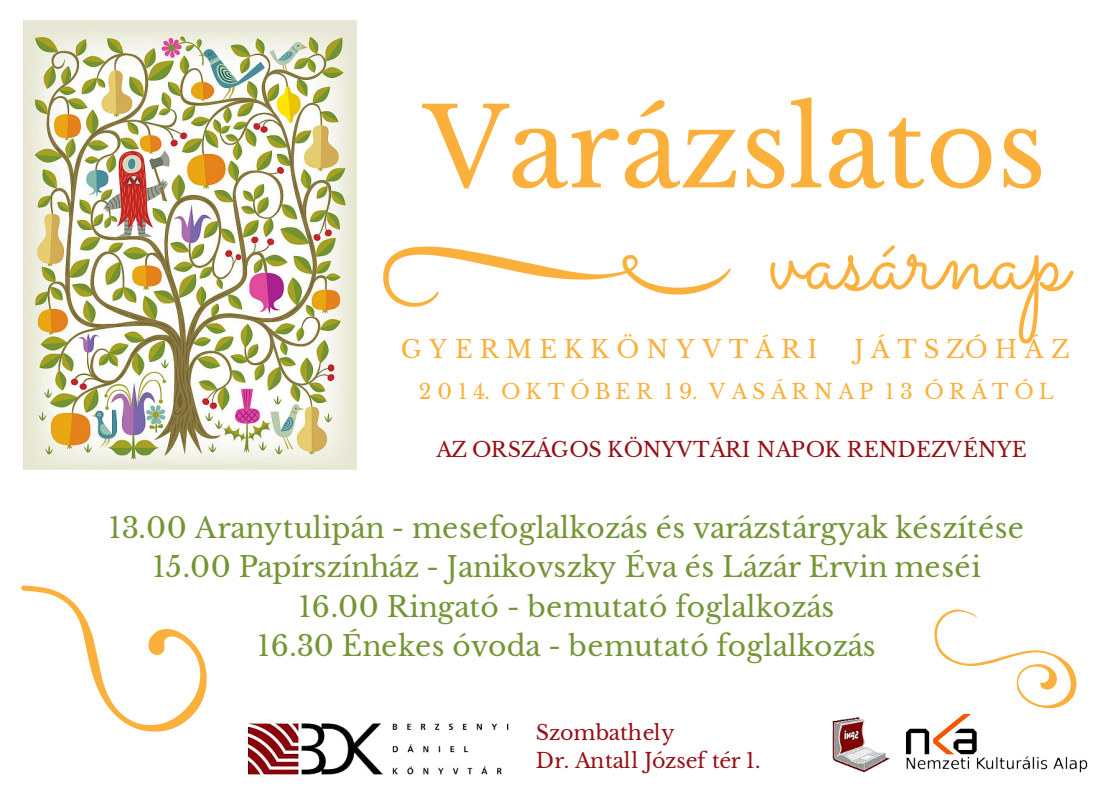
<style>
.page{position:relative;width:1113px;height:788px;background:#fff}
.page>*{position:absolute;margin:0;border:0;box-sizing:border-box;transform-origin:0 0}
.t1{font:110.5px "Sacramento";letter-spacing:-.005em;color:#fbb03b}
.t2{font:108.5px "Libre Baskerville";color:#fbb03b}
.t3{font:28px/39.2px "Libre Baskerville";letter-spacing:-.005em;color:#739534;text-align:center}
.t4{font:24.25px "Libre Baskerville";letter-spacing:.295em;color:#fbb03b}
.t5{font:20.5px/28px "Libre Baskerville";letter-spacing:-.01em;color:#960f15}
.t6{font:20.5px "Libre Baskerville";letter-spacing:.28em;color:#fbb03b}
</style>
<div class="page">
<img style="left:23px;top:20px;width:334px;height:450px">
<svg style="left:383px;top:246px;width:347px;height:61px"></svg>
<svg style="left:21px;top:585px;width:186px;height:147px"></svg>
<img style="left:832px;top:716px;width:59px;height:57px">
<img style="left:906px;top:714px;width:182px;height:59px">
<img style="left:245px;top:721px;width:264px;height:55px">
<svg style="left:934px;top:609px;width:143px;height:100px"></svg>
<h2 class="t2" style="left:423px;top:82px;width:624px">Varázslatos</h2>
<h1 class="t1" style="left:768px;top:186px;width:301px">vasárnap</h1>
<p class="t6" style="left:419px;top:379px;width:636px">2014. OKTÓBER 19. VASÁRNAP 13 ÓRÁTÓL</p>
<p class="t5" style="left:436px;top:436px;width:591px">AZ ORSZÁGOS KÖNYVTÁRI NAPOK RENDEZVÉNYE</p>
<p class="t4" style="left:401px;top:334px;width:418px">GYERMEKKÖNYVTÁRI</p>
<p class="t4" style="left:854px;top:334px;width:217px">JÁTSZÓHÁZ</p>
<p class="t3" style="left:109px;top:508px;width:917px">13.00 Aranytulipán - mesefoglalkozás és varázstárgyak készítése 15.00 Papírszínház - Janikovszky Éva és Lázár Ervin meséi<br>16.00 Ringató - bemutató foglalkozás<br>16.30 Énekes óvoda - bemutató foglalkozás</p>
<p class="t5" style="left:536px;top:719px;width:226px">Szombathely<br>Dr. Antall József tér 1.</p>
</div>
